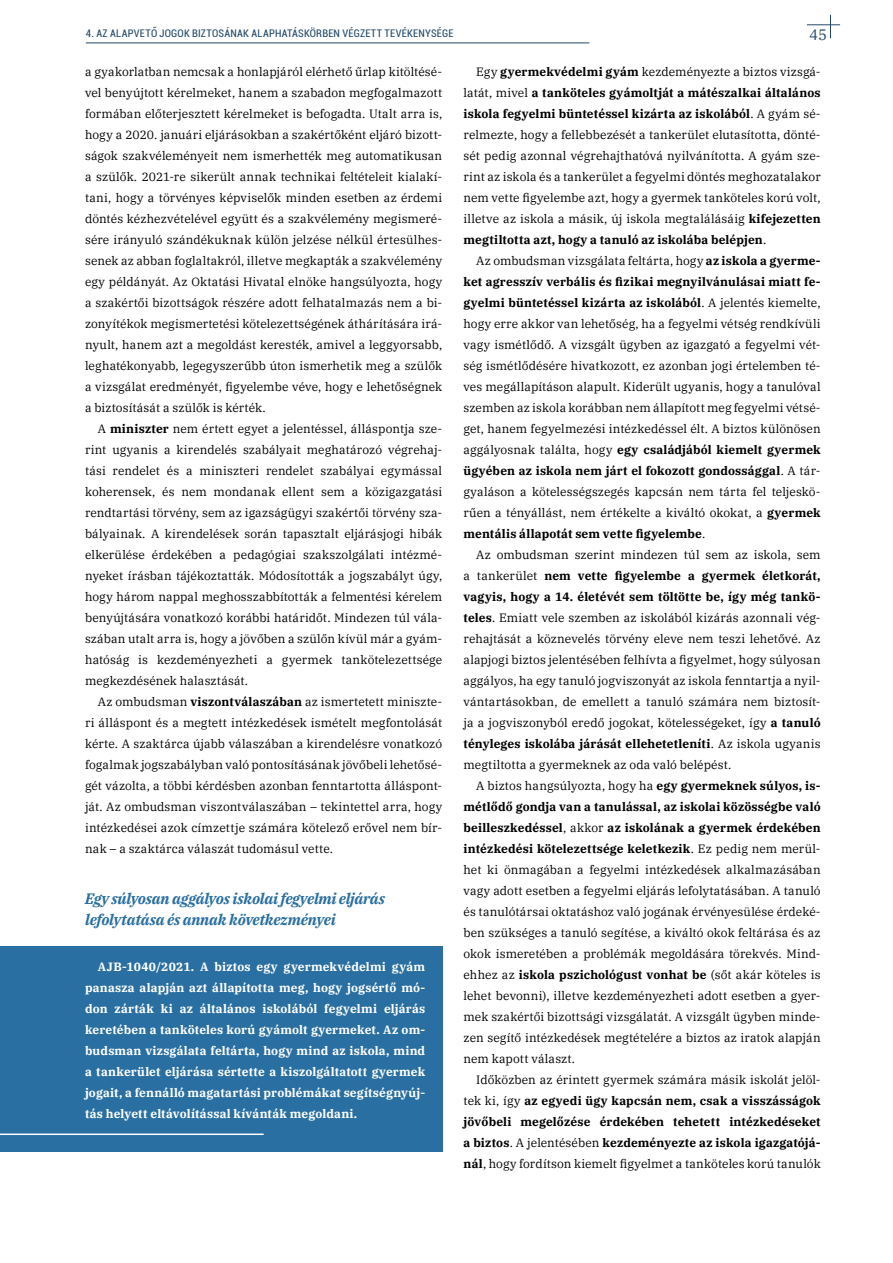
<style>
.page{position:relative;width:893px;height:1263px;background:#fff}
.page>*{position:absolute;margin:0;border:0;box-sizing:border-box;transform-origin:0 0}
.t1{font:italic 700 15px/21px "IBM Plex Serif";letter-spacing:-.015em;color:#296fa1}
.t2{font:15px "IBM Plex Serif";color:#214868}
.t3{font:12px/21px "IBM Plex Serif";letter-spacing:.01em;color:#000;text-align:justify}
.t4{font:700 12px/21px "IBM Plex Serif";letter-spacing:.015em;color:#fff;text-align:justify}
.t5{font:700 12px/21px "IBM Plex Serif";letter-spacing:.01em;color:#000;text-align:justify}
.t6{font:condensed 10.5px "Roboto";letter-spacing:.02em;color:#214868}
.s1{font-weight:700}
.s2{font-weight:400}
</style>
<div class="page">
<svg style="left:830px;top:15px;width:1px;height:23px"></svg>
<hr style="left:807px;top:24px;width:33px;height:1px;background:#214868">
<hr style="left:86px;top:43px;width:503px;height:1px;background:#214868">
<div style="left:0;top:946px;width:442px;height:205px;background:#296fa1"></div>
<hr style="left:0;top:1133px;width:264px;height:2px;background:#fff">
<p class="t6" style="left:86px;top:26px;width:369px">4. AZ ALAPVETŐ JOGOK BIZTOSÁNAK ALAPHATÁSKÖRBEN VÉGZETT TEVÉKENYSÉGE</p>
<p class="t2" style="left:809px;top:24px;width:19px">45</p>
<p class="t3" style="left:85px;top:60px;width:359px">a gyakorlatban nemcsak a honlapjáról elérhető űrlap kitöltésé&shy;vel benyújtott kérelmeket, hanem a szabadon megfogalmazott formában előterjesztett kérelmeket is befogadta. Utalt arra is, hogy a 2020. januári eljárásokban a szakértőként eljáró bizott&shy;ságok szakvéleményeit nem ismerhették meg automatikusan a szülők. 2021-re sikerült annak technikai feltételeit kialakí&shy;tani, hogy a törvényes képviselők minden esetben az érdemi döntés kézhezvételével együtt és a szakvélemény megismeré&shy;sére irányuló szándékuknak külön jelzése nélkül értesülhes&shy;senek az abban foglaltakról, illetve megkapták a szakvélemény egy példányát. Az Oktatási Hivatal elnöke hangsúlyozta, hogy a szakértői bizottságok részére adott felhatalmazás nem a bi&shy;zonyítékok megismertetési kötelezettségének áthárítására irá&shy;nyult, hanem azt a megoldást keresték, amivel a leggyorsabb, leghatékonyabb, legegyszerűbb úton ismerhetik meg a szülők a vizsgálat eredményét, figyelembe véve, hogy e lehetőségnek a biztosítását a szülők is kérték.</p>
<p class="t3" style="left:85px;top:417px;width:359px;text-indent:13px">A <span class="s1">miniszter</span> nem értett egyet a jelentéssel, álláspontja sze&shy;rint ugyanis a kirendelés szabályait meghatározó végrehaj&shy;tási rendelet és a miniszteri rendelet szabályai egymással koherensek, és nem mondanak ellent sem a közigazgatási rendtartási törvény, sem az igazságügyi szakértői törvény sza&shy;bályainak. A kirendelések során tapasztalt eljárásjogi hibák elkerülése érdekében a pedagógiai szakszolgálati intézmé&shy;nyeket írásban tájékoztatták. Módosították a jogszabályt úgy, hogy három nappal meghosszabbították a felmentési kérelem benyújtására vonatkozó korábbi határidőt. Mindezen túl vála&shy;szában utalt arra is, hogy a jövőben a szülőn kívül már a gyám&shy;hatóság is kezdeményezheti a gyermek tankötelezettsége megkezdésének halasztását.</p>
<p class="t3" style="left:85px;top:690px;width:359px;text-indent:13px">Az ombudsman <span class="s1">viszontválaszában</span> az ismertetett miniszte&shy;ri álláspont és a megtett intézkedések ismételt megfontolását kérte. A szaktárca újabb válaszában a kirendelésre vonatkozó fogalmak jogszabályban való pontosításának jövőbeli lehetősé&shy;gét vázolta, a többi kérdésben azonban fenntartotta álláspont&shy;ját. Az ombudsman viszontválaszában – tekintettel arra, hogy intézkedései azok címzettje számára kötelező erővel nem bír&shy;nak – a szaktárca válaszát tudomásul vette.</p>
<p class="t1" style="left:85px;top:887px;width:302px">Egy súlyosan aggályos iskolai fegyelmi eljárás lefolytatása és annak következményei</p>
<p class="t4" style="left:85px;top:955px;width:342px;text-indent:13px">AJB-1040/2021. A biztos egy gyermekvédelmi gyám panasza alapján azt állapította meg, hogy jogsértő mó&shy;don zárták ki az általános iskolából fegyelmi eljárás keretében a tanköteles korú gyámolt gyermeket. Az om&shy;budsman vizsgálata feltárta, hogy mind az iskola, mind a tankerület eljárása sértette a kiszolgáltatott gyermek jogait, a fennálló magatartási problémákat segítségnyúj&shy;tás helyett eltávolítással kívánták megoldani.</p>
<p class="t3" style="left:463px;top:60px;width:359px;text-indent:13px">Egy <span class="s1">gyermekvédelmi gyám</span> kezdeményezte a biztos vizsgá&shy;latát, mivel <span class="s1">a tanköteles gyámoltját a mátészalkai általános iskola fegyelmi büntetéssel kizárta az iskolából</span>. A gyám sé&shy;relmezte, hogy a fellebbezését a tankerület elutasította, dönté&shy;sét pedig azonnal végrehajthatóvá nyilvánította. A gyám sze&shy;rint az iskola és a tankerület a fegyelmi döntés meghozatalakor nem vette figyelembe azt, hogy a gyermek tanköteles korú volt, illetve az iskola a másik, új iskola megtalálásáig <span class="s1">kifejezetten megtiltotta azt, hogy a tanuló az iskolába belépjen</span>.</p>
<p class="t3" style="left:463px;top:249px;width:359px;text-indent:13px">Az ombudsman vizsgálata feltárta, hogy <span class="s1">az iskola a gyerme&shy;ket agresszív verbális és fizikai megnyilvánulásai miatt fe&shy;gyelmi büntetéssel kizárta az iskolából</span>. A jelentés kiemelte, hogy erre akkor van lehetőség, ha a fegyelmi vétség rendkívüli vagy ismétlődő. A vizsgált ügyben az igazgató a fegyelmi vét&shy;ség ismétlődésére hivatkozott, ez azonban jogi értelemben té&shy;ves megállapításon alapult. Kiderült ugyanis, hogy a tanulóval szemben az iskola korábban nem állapított meg fegyelmi vétsé&shy;get, hanem fegyelmezési intézkedéssel élt. A biztos különösen aggályosnak találta, hogy <span class="s1">egy családjából kiemelt gyermek ügyében az iskola nem járt el fokozott gondossággal</span>. A tár&shy;gyaláson a kötelességszegés kapcsán nem tárta fel teljeskö&shy;rűen a tényállást, nem értékelte a kiváltó okokat, a <span class="s1">gyermek mentális állapotát sem vette figyelembe</span>.</p>
<p class="t3" style="left:463px;top:543px;width:359px;text-indent:13px">Az ombudsman szerint mindezen túl sem az iskola, sem a tankerület <span class="s1">nem vette figyelembe a gyermek életkorát, vagyis, hogy a 14. életévét sem töltötte be, így még tankö&shy;teles</span>. Emiatt vele szemben az iskolából kizárás azonnali vég&shy;rehajtását a köznevelés törvény eleve nem teszi lehetővé. Az alapjogi biztos jelentésében felhívta a figyelmet, hogy súlyosan aggályos, ha egy tanuló jogviszonyát az iskola fenntartja a nyil&shy;vántartásokban, de emellett a tanuló számára nem biztosít&shy;ja a jogviszonyból eredő jogokat, kötelességeket, így <span class="s1">a tanuló tényleges iskolába járását ellehetetleníti</span>. Az iskola ugyanis megtiltotta a gyermeknek az oda való belépést.</p>
<p class="t3" style="left:463px;top:774px;width:359px;text-align:left;text-indent:13px">A biztos hangsúlyozta, hogy ha <span class="s1">egy gyermeknek súlyos, is&shy;métlődő gondja van a tanulással, az iskolai közösségbe való beilleszkedéssel</span>, akkor <span class="s1">az iskolának a gyermek érdekében intézkedési kötelezettsége keletkezik</span>. Ez pedig nem merül&shy;het ki önmagában a fegyelmi intézkedések alkalmazásában vagy adott esetben a fegyelmi eljárás lefolytatásában. A tanuló és tanulótársai oktatáshoz való jogának érvényesülése érdeké&shy;ben szükséges a tanuló segítése, a kiváltó okok feltárása és az okok ismeretében a problémák megoldására törekvés. Mind&shy;ehhez az <span class="s1">iskola pszichológust vonhat be</span> (sőt akár köteles is lehet bevonni), illetve kezdeményezheti adott esetben a gyer&shy;mek szakértői bizottsági vizsgálatát. A vizsgált ügyben minde&shy;zen segítő intézkedések megtételére a biztos az iratok alapján nem kapott választ.</p>
<p class="t5" style="left:463px;top:1068px;width:359px;text-indent:13px"><span class="s2">Időközben az érintett gyermek számára másik iskolát jelöl&shy;tek ki, így</span> az egyedi ügy kapcsán nem, csak a visszásságok jövőbeli megelőzése érdekében tehetett intézkedéseket a biztos<span class="s2">. A jelentésében</span> kezdeményezte az iskola igazgatójá&shy;nál<span class="s2">, hogy fordítson kiemelt figyelmet a tanköteles korú tanulók</span></p>
</div>
